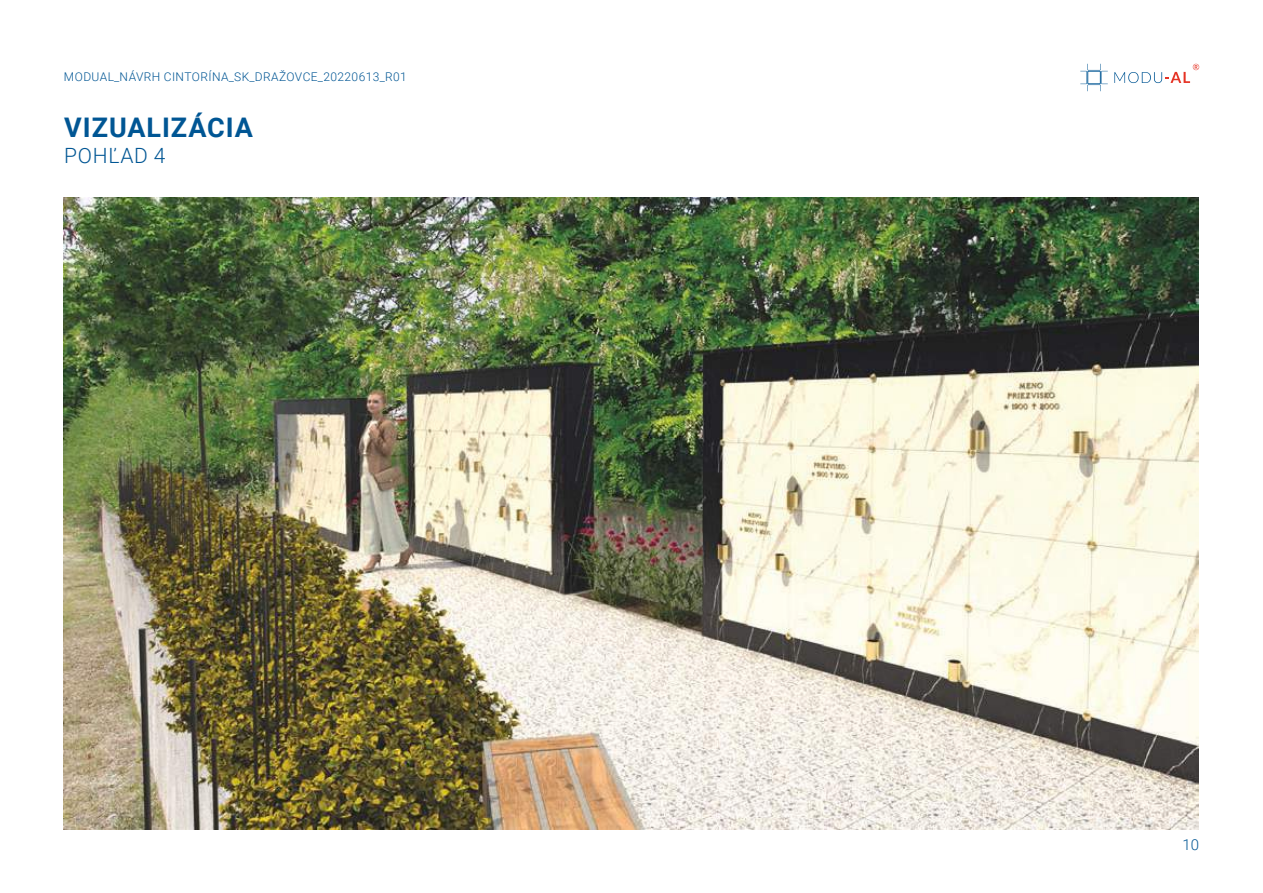
<style>
.page{position:relative;width:1263px;height:893px;background:#fff}
.page>*{position:absolute;margin:0;border:0;box-sizing:border-box;transform-origin:0 0}
.t1{font:700 27px "Roboto";letter-spacing:.035em;color:#005694}
.t2{font:300 21px "Roboto";letter-spacing:.035em;color:#005694}
.t3{font:300 15px "Roboto";color:#005694}
.t4{font:300 12px "Roboto";letter-spacing:.035em;color:#005694}
</style>
<div class="page">
<svg style="left:1114px;top:64px;width:85px;height:19px"></svg>
<svg style="left:1080px;top:64px;width:28px;height:27px"></svg>
<img style="left:64px;top:198px;width:1134px;height:631px">
<p class="t4" style="left:64px;top:68px;width:344px">MODUAL_NÁVRH CINTORÍNA_SK_DRAŽOVCE_20220613_R01</p>
<h1 class="t1" style="left:64px;top:109px;width:190px">VIZUALIZÁCIA</h1>
<h2 class="t2" style="left:64px;top:141px;width:103px">POHĽAD 4</h2>
<p class="t3" style="left:1182px;top:834px;width:18px">10</p>
</div>
